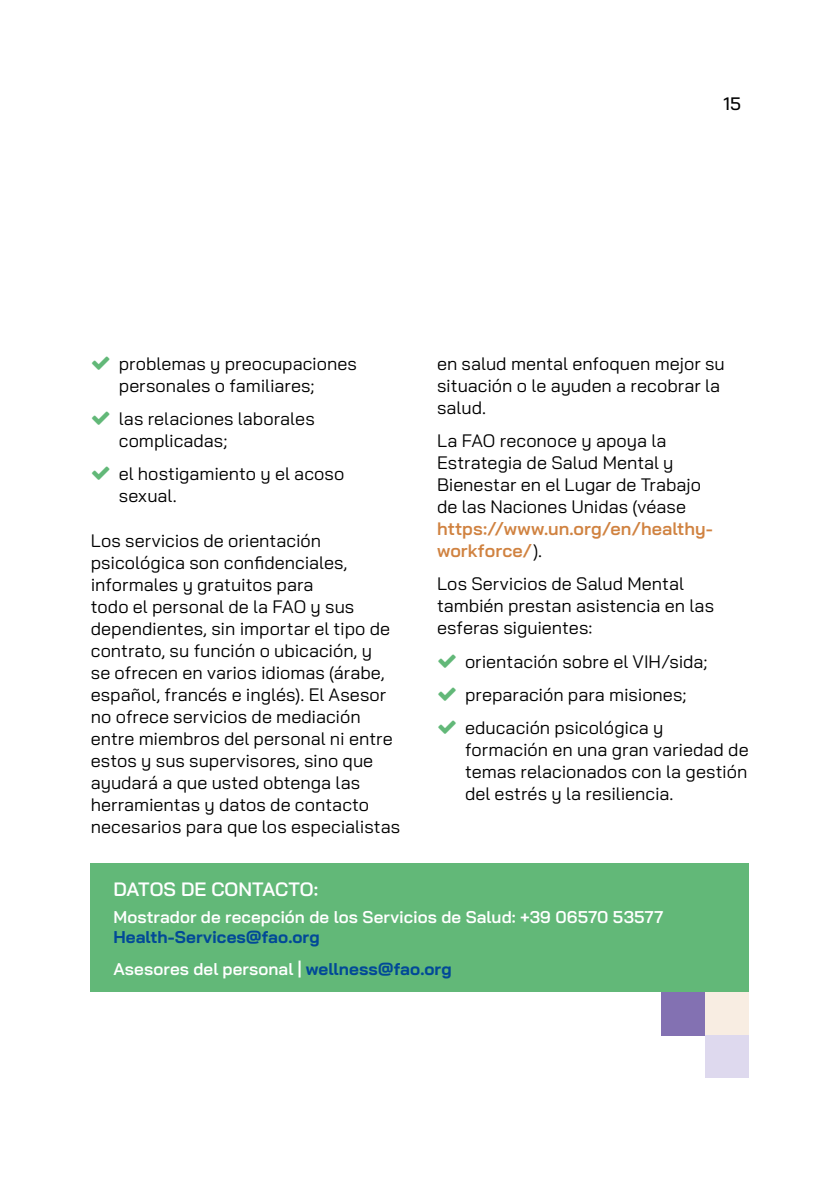
<style>
.page{position:relative;width:840px;height:1191px;background:#fff}
.page>*{position:absolute;margin:0;border:0;box-sizing:border-box;transform-origin:0 0}
.t1{font:600 19.2px "Bai Jamjuree";color:#fff}
.t2{font:18px/22px "Bai Jamjuree";color:#000}
.t3{font:600 18px/22px "Bai Jamjuree";color:#d08240}
.t4{font:500 18px "Bai Jamjuree";color:#000}
.t5{font:700 17px/31.8px "Bai Jamjuree";letter-spacing:.005em;color:#014997}
.t6{font:600 17px "Bai Jamjuree";letter-spacing:.005em;color:#fff}
.s1{font-weight:400;color:#000}
.s2{font-weight:600;color:#fff}
</style>
<div class="page">
<div style="left:91px;top:863px;width:657px;height:129px;background:#62b878"></div>
<div style="left:704px;top:1034px;width:44px;height:43px;background:#ded9ee"></div>
<div style="left:661px;top:992px;width:43px;height:43px;background:#8371b2"></div>
<div style="left:704px;top:992px;width:44px;height:43px;background:#f8ede2"></div>
<p class="t4" style="left:723px;top:93px;width:19px">15</p>
<p class="t2" style="left:119px;top:352px;width:239px">problemas y preocupaciones personales o familiares;</p>
<p class="t2" style="left:119px;top:407px;width:197px">las relaciones laborales complicadas;</p>
<p class="t2" style="left:119px;top:463px;width:227px">el hostigamiento y el acoso sexual.</p>
<p class="t2" style="left:91px;top:529px;width:311px">Los servicios de orientación psicológica son confidenciales, informales y gratuitos para<br>todo el personal de la FAO y sus dependientes, sin importar el tipo de contrato, su función o ubicación, y<br>se ofrecen en varios idiomas (árabe, español, francés e inglés). El Asesor no ofrece servicios de mediación entre miembros del personal ni entre estos y sus supervisores, sino que ayudará a que usted obtenga las herramientas y datos de contacto necesarios para que los especialistas</p>
<p class="t2" style="left:437px;top:352px;width:289px">en salud mental enfoquen mejor su situación o le ayuden a recobrar la salud.</p>
<p class="t2" style="left:437px;top:429px;width:265px">La FAO reconoce y apoya la<br>Estrategia de Salud Mental y<br>Bienestar en el Lugar de Trabajo de las Naciones Unidas (véase</p>
<p class="t3" style="left:437px;top:518px;width:277px">https://www.un.org/en/healthy&shy;workforce/<span class="s1">).</span></p>
<p class="t2" style="left:437px;top:573px;width:278px">Los Servicios de Salud Mental también prestan asistencia en las esferas siguientes:</p>
<p class="t2" style="left:465px;top:644px;width:244px;line-height:33.4px">orientación sobre el VIH/sida; preparación para misiones; educación psicológica y</p>
<p class="t2" style="left:465px;top:739px;width:285px;text-align:justify">formación en una gran variedad de temas relacionados con la gestión del estrés y la resiliencia.</p>
<p class="t1" style="left:113px;top:878px;width:206px">DATOS DE CONTACTO:</p>
<p class="t6" style="left:113px;top:906px;width:551px">Mostrador de recepción de los Servicios de Salud: +39 06570 53577</p>
<p class="t5" style="left:113px;top:921px;width:339px">Health-Services@fao.org<br><span class="s2">Asesores del personal |</span> wellness@fao.org</p>
</div>
